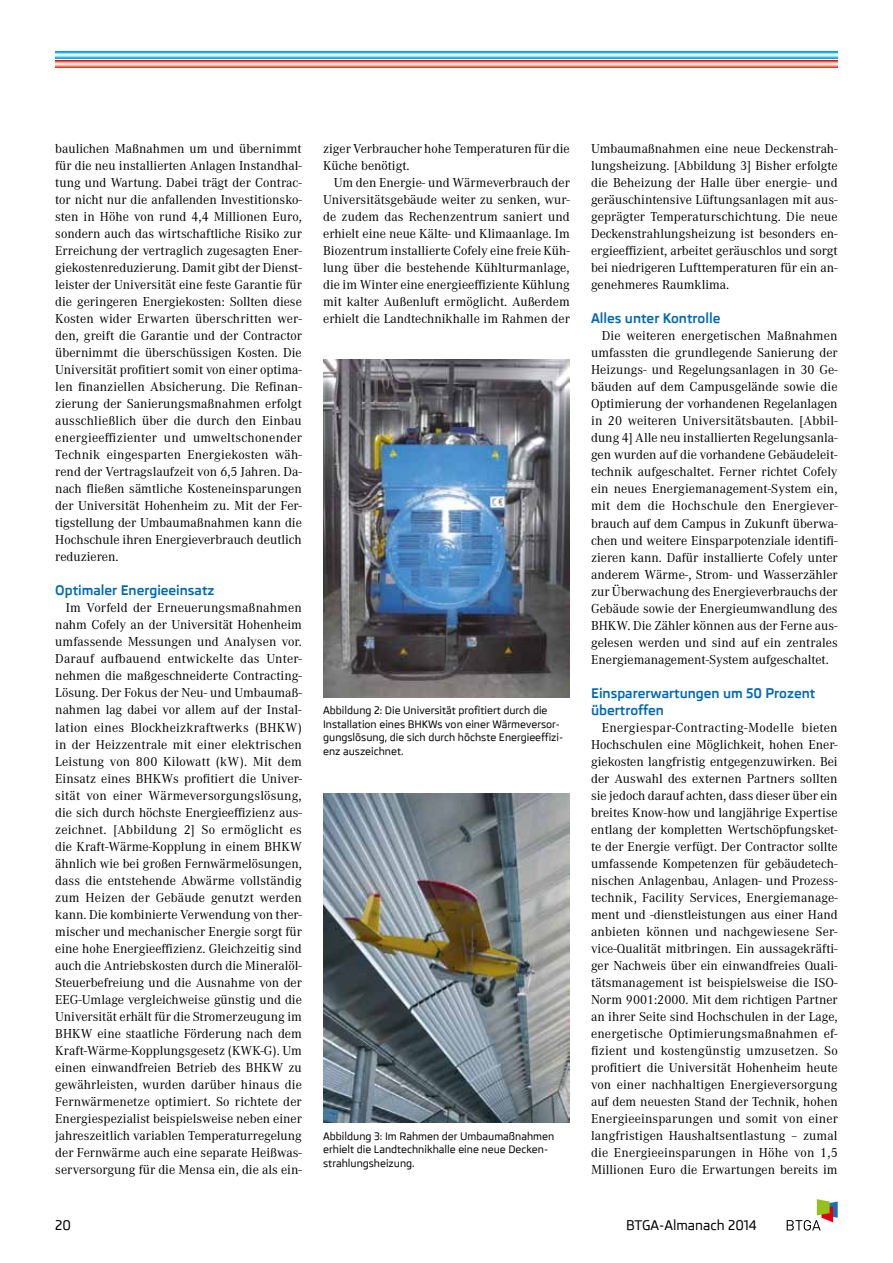
<style>
.page{position:relative;width:893px;height:1263px;background:#fff}
.page>*{position:absolute;margin:0;border:0;box-sizing:border-box;transform-origin:0 0}
.t1{font:13.5px/17px "Corporate A";color:#000;text-align:justify}
.t2{font:700 13.5px/17px "Skoda Pro";color:#0069b4}
.t3{font:500 13.5px "Skoda Pro";color:#000}
.t4{font:500 10.5px/13.5px "Skoda Pro";color:#000}
</style>
<div class="page">
<svg style="left:55px;top:60px;width:783px;height:7px;background:#f29284"></svg>
<svg style="left:55px;top:51px;width:783px;height:7px;background:#75d0f4"></svg>
<svg style="left:787px;top:1199px;width:51px;height:31px"></svg>
<img style="left:323px;top:359px;width:247px;height:339px">
<img style="left:323px;top:794px;width:247px;height:329px">
<p class="t1" style="left:55px;top:140px;width:248px">baulichen Maßnahmen um und übernimmt für die neu installierten Anlagen Instandhal&shy;tung und Wartung. Dabei trägt der Contrac&shy;tor nicht nur die anfallenden Investitionsko&shy;sten in Höhe von rund 4,4 Millionen Euro, sondern auch das wirtschaftliche Risiko zur Erreichung der vertraglich zugesagten Ener&shy;giekostenreduzierung. Damit gibt der Dienst&shy;leister der Universität eine feste Garantie für die geringeren Energiekosten: Sollten diese Kosten wider Erwarten überschritten wer&shy;den, greift die Garantie und der Contractor übernimmt die überschüssigen Kosten. Die Universität profitiert somit von einer optima&shy;len finanziellen Absicherung. Die Refinan&shy;zierung der Sanierungsmaßnahmen erfolgt ausschließlich über die durch den Einbau energieeffizienter und umweltschonender Technik eingesparten Energiekosten wäh&shy;rend der Vertragslaufzeit von 6,5 Jahren. Da&shy;nach fließen sämtliche Kosteneinsparungen der Universität Hohenheim zu. Mit der Fer&shy;tigstellung der Umbaumaßnahmen kann die Hochschule ihren Energieverbrauch deutlich reduzieren.</p>
<p class="t2" style="left:55px;top:582px;width:161px">Optimaler Energieeinsatz</p>
<p class="t1" style="left:55px;top:600px;width:248px;text-indent:11px">Im Vorfeld der Erneuerungsmaßnahmen nahm Cofely an der Universität Hohenheim umfassende Messungen und Analysen vor.<br>Darauf aufbauend entwickelte das Unter&shy;nehmen die maßgeschneiderte Contracting-Lösung. Der Fokus der Neu- und Umbaumaß&shy;nahmen lag dabei vor allem auf der Instal&shy;lation eines Blockheizkraftwerks (BHKW) in der Heizzentrale mit einer elektrischen Leistung von 800 Kilowatt (kW). Mit dem Einsatz eines BHKWs profitiert die Univer&shy;sität von einer Wärmeversorgungslösung, die sich durch höchste Energieeffizienz aus&shy;zeichnet. [Abbildung 2] So ermöglicht es die Kraft-Wärme-Kopplung in einem BHKW ähnlich wie bei großen Fernwärmelösungen, dass die entstehende Abwärme vollständig zum Heizen der Gebäude genutzt werden kann. Die kombinierte Verwendung von ther&shy;mischer und mechanischer Energie sorgt für eine hohe Energieeffizienz. Gleichzeitig sind auch die Antriebskosten durch die Mineralöl-Steuerbefreiung und die Ausnahme von der EEG-Umlage vergleichweise günstig und die Universität erhält für die Stromerzeugung im BHKW eine staatliche Förderung nach dem Kraft-Wärme-Kopplungsgesetz (KWK-G). Um einen einwandfreien Betrieb des BHKW zu gewährleisten, wurden darüber hinaus die Fernwärmenetze optimiert. So richtete der Energiespezialist beispielsweise neben einer jahreszeitlich variablen Temperaturregelung der Fernwärme auch eine separate Heißwas&shy;serversorgung für die Mensa ein, die als ein-</p>
<p class="t1" style="left:323px;top:141px;width:248px">ziger Verbraucher hohe Temperaturen für die<br>Küche benötigt.</p>
<p class="t1" style="left:323px;top:175px;width:248px;text-indent:11px">Um den Energie- und Wärmeverbrauch der Universitätsgebäude weiter zu senken, wur&shy;de zudem das Rechenzentrum saniert und erhielt eine neue Kälte- und Klimaanlage. Im Biozentrum installierte Cofely eine freie Küh&shy;lung über die bestehende Kühlturmanlage, die im Winter eine energieeffiziente Kühlung mit kalter Außenluft ermöglicht. Außerdem erhielt die Landtechnikhalle im Rahmen der</p>
<p class="t4" style="left:323px;top:704px;width:241px">Abbildung 2: Die Universität profitiert durch die Installation eines BHKWs von einer Wärmeversor&shy;gungslösung, die sich durch höchste Energieeffizi&shy;enz auszeichnet.</p>
<p class="t4" style="left:323px;top:1129px;width:233px">Abbildung 3: Im Rahmen der Umbaumaßnahmen erhielt die Landtechnikhalle eine neue Decken&shy;strahlungsheizung.</p>
<p class="t1" style="left:591px;top:141px;width:248px">Umbaumaßnahmen eine neue Deckenstrah&shy;lungsheizung. [Abbildung 3] Bisher erfolgte die Beheizung der Halle über energie- und geräuschintensive Lüftungsanlagen mit aus&shy;geprägter Temperaturschichtung. Die neue Deckenstrahlungsheizung ist besonders en&shy;ergieeffizient, arbeitet geräuschlos und sorgt bei niedrigeren Lufttemperaturen für ein an&shy;genehmeres Raumklima.</p>
<p class="t2" style="left:591px;top:310px;width:131px">Alles unter Kontrolle</p>
<p class="t1" style="left:591px;top:328px;width:248px;text-indent:11px">Die weiteren energetischen Maßnahmen umfassten die grundlegende Sanierung der Heizungs- und Regelungsanlagen in 30 Ge&shy;bäuden auf dem Campusgelände sowie die Optimierung der vorhandenen Regelanlagen in 20 weiteren Universitätsbauten. [Abbil&shy;dung 4] Alle neu installierten Regelungsanla&shy;gen wurden auf die vorhandene Gebäudeleit&shy;technik aufgeschaltet. Ferner richtet Cofely ein neues Energiemanagement-System ein, mit dem die Hochschule den Energiever&shy;brauch auf dem Campus in Zukunft überwa&shy;chen und weitere Einsparpotenziale identifi&shy;zieren kann. Dafür installierte Cofely unter anderem Wärme-, Strom- und Wasserzähler zur Überwachung des Energieverbrauchs der Gebäude sowie der Energieumwandlung des BHKW. Die Zähler können aus der Ferne aus&shy;gelesen werden und sind auf ein zentrales Energiemanagement-System aufgeschaltet.</p>
<p class="t2" style="left:591px;top:684px;width:226px">Einsparerwartungen um 50 Prozent übertroffen</p>
<p class="t1" style="left:591px;top:719px;width:248px;text-indent:11px">Energiespar-Contracting-Modelle bieten Hochschulen eine Möglichkeit, hohen Ener&shy;giekosten langfristig entgegenzuwirken. Bei der Auswahl des externen Partners sollten sie jedoch darauf achten, dass dieser über ein breites Know-how und langjährige Expertise entlang der kompletten Wertschöpfungsket&shy;te der Energie verfügt. Der Contractor sollte umfassende Kompetenzen für gebäudetech&shy;nischen Anlagenbau, Anlagen- und Prozess&shy;technik, Facility Services, Energiemanage&shy;ment und -dienstleistungen aus einer Hand anbieten können und nachgewiesene Ser&shy;vice-Qualität mitbringen. Ein aussagekräfti&shy;ger Nachweis über ein einwandfreies Quali&shy;tätsmanagement ist beispielsweise die ISO-Norm 9001:2000. Mit dem richtigen Partner an ihrer Seite sind Hochschulen in der Lage, energetische Optimierungsmaßnahmen ef&shy;fizient und kostengünstig umzusetzen. So profitiert die Universität Hohenheim heute von einer nachhaltigen Energieversorgung auf dem neuesten Stand der Technik, hohen Energieeinsparungen und somit von einer langfristigen Haushaltsentlastung – zumal die Energieeinsparungen in Höhe von 1,5<br>Millionen Euro die Erwartungen bereits im</p>
<p class="t3" style="left:55px;top:1217px;width:17px">20</p>
<p class="t3" style="left:626px;top:1217px;width:132px">BTGA-Almanach 2014</p>
</div>
